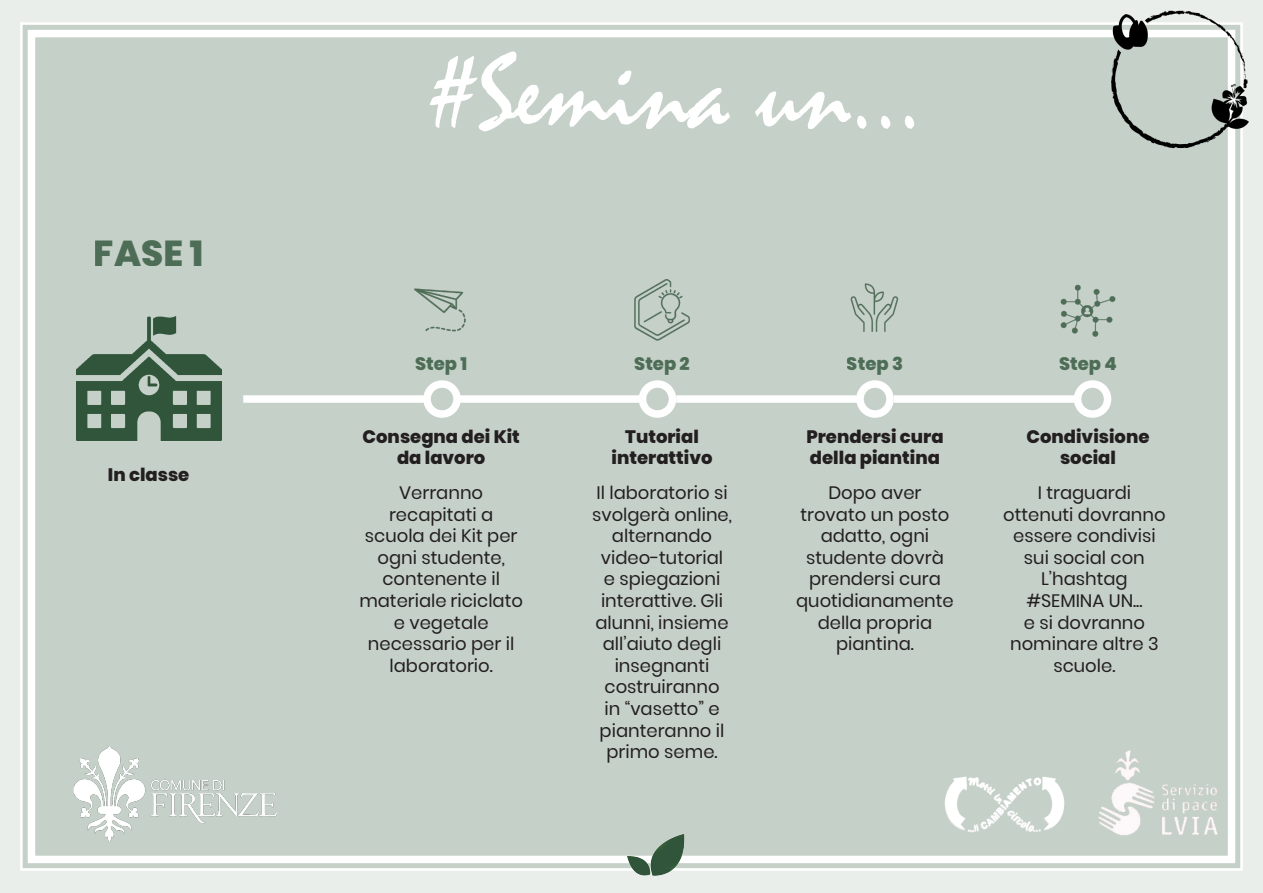
<style>
.page{position:relative;width:1263px;height:893px;background:#eaeeeb}
.page>*{position:absolute;margin:0;border:0;box-sizing:border-box;transform-origin:0 0}
.t1{font:108px "Mistral";color:#fff}
.t2{font:800 36px "Poppins";color:#30553a}
.t3{font:18px/21.6px "Poppins";color:#231f20;text-align:center}
.t4{font:800 18px/21.6px "Poppins";color:#231f20;text-align:center}
.t5{font:800 18px "Poppins";color:#30553a}
</style>
<div class="page">
<div style="left:20px;top:22px;width:1223px;height:849px;background:#c5d0c8"></div>
<div style="left:28px;top:30px;width:1207px;height:833px;border:8px solid #fff"></div>
<img style="left:613px;top:822px;width:88px;height:54px">
<img style="left:1088px;top:10px;width:161px;height:152px">
<img style="left:54px;top:297px;width:189px;height:160px">
<div style="left:243px;top:395px;width:184px;height:8px;background:#fff"></div>
<div style="left:423px;top:380px;width:38px;height:38px;border:8px solid #fff;border-radius:50%"></div>
<div style="left:459px;top:395px;width:183px;height:8px;background:#fff"></div>
<div style="left:639px;top:380px;width:37px;height:38px;border:8px solid #fff;border-radius:50%"></div>
<div style="left:676px;top:395px;width:184px;height:8px;background:#fff"></div>
<div style="left:856px;top:380px;width:38px;height:38px;border:8px solid #fff;border-radius:50%"></div>
<div style="left:894px;top:395px;width:183px;height:8px;background:#fff"></div>
<div style="left:1074px;top:380px;width:37px;height:38px;border:8px solid #fff;border-radius:50%"></div>
<img style="left:1052px;top:279px;width:72px;height:62px">
<img style="left:839px;top:279px;width:72px;height:62px">
<img style="left:627px;top:279px;width:70px;height:62px">
<img style="left:405px;top:282px;width:70px;height:59px">
<img style="left:38px;top:738px;width:273px;height:114px">
<img style="left:1093px;top:738px;width:129px;height:114px">
<img style="left:940px;top:740px;width:129px;height:114px">
<h2 class="t2" style="left:94px;top:232px;width:111px">FASE 1</h2>
<p class="t4" style="left:108px;top:464px;width:83px">In classe</p>
<p class="t1" style="left:429px;top:29px;width:495px">#Semina un...</p>
<p class="t5" style="left:415px;top:353px;width:54px">Step 1</p>
<p class="t4" style="left:363px;top:426px;width:159px">Consegna dei Kit da lavoro</p>
<p class="t5" style="left:634px;top:353px;width:57px">Step 2</p>
<p class="t4" style="left:612px;top:426px;width:102px">Tutorial interattivo</p>
<p class="t5" style="left:847px;top:353px;width:58px">Step 3</p>
<p class="t4" style="left:806px;top:426px;width:139px;text-align:left">Prendersi cura della piantina</p>
<p class="t5" style="left:1059px;top:353px;width:59px">Step 4</p>
<p class="t4" style="left:1026px;top:426px;width:125px">Condivisione social</p>
<p class="t3" style="left:359px;top:482px;width:165px">Verranno recapitati a scuola dei Kit per ogni studente, contenente il materiale riciclato e vegetale necessario per il laboratorio.</p>
<p class="t3" style="left:592px;top:482px;width:141px">Il laboratorio si svolgerà online, alternando video-tutorial<br>e spiegazioni interattive. Gli alunni, insieme all’aiuto degli insegnanti costruiranno<br>in “vasetto” e pianteranno il primo seme.</p>
<p class="t3" style="left:796px;top:482px;width:159px">Dopo aver trovato un posto adatto, ogni studente dovrà prendersi cura quotidianamente della propria piantina.</p>
<p class="t3" style="left:1003px;top:482px;width:164px">I traguardi ottenuti dovranno essere condivisi sui social con<br>L’hashtag #SEMINA UN...<br>e si dovranno nominare altre 3 scuole.</p>
</div>
